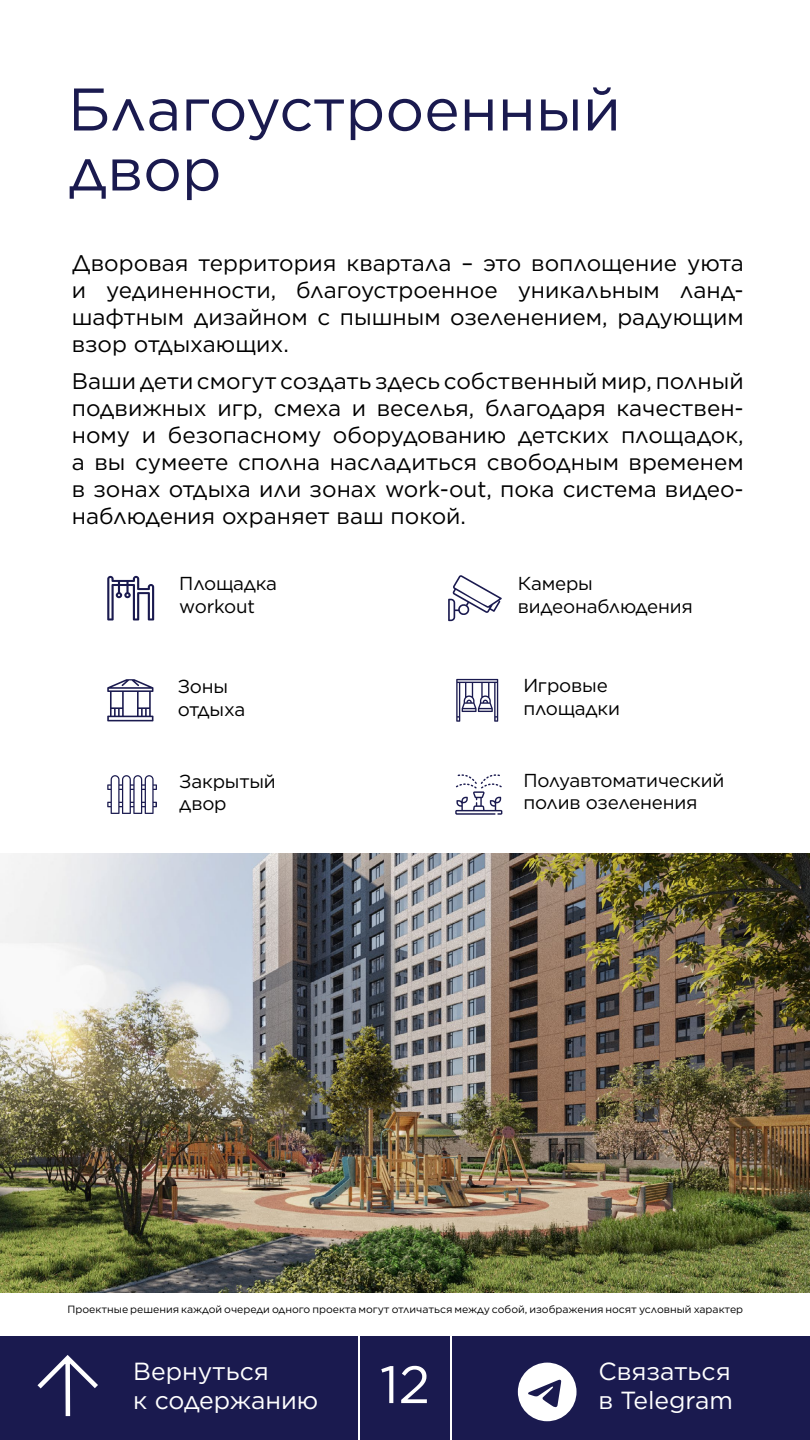
<style>
.page{position:relative;width:810px;height:1440px;background:#fff}
.page>*{position:absolute;margin:0;border:0;box-sizing:border-box;transform-origin:0 0}
.t1{font:60px/60px "Gotham";color:#1a1a4f}
.t2{font:52.5px "Gotham";color:#fff}
.t3{font:24.75px/28.8px "Gotham";color:#fff}
.t4{font:22.5px/27px "Gotham";color:#000;text-align:justify}
.t5{font:18.75px/22.5px "Gotham";letter-spacing:-.01em;color:#000}
.t6{font:10.5px "Gotham";color:#000}
</style>
<div class="page">
<div style="left:360px;top:1336px;width:90px;height:104px;background:#1a1a4f"></div>
<div style="left:0;top:1336px;width:358px;height:104px;background:#1a1a4f"></div>
<svg style="left:37px;top:1355px;width:61px;height:62px"></svg>
<div style="left:452px;top:1336px;width:358px;height:104px;background:#1a1a4f"></div>
<svg style="left:518px;top:1363px;width:59px;height:58px"></svg>
<img style="left:1px;top:853px;width:809px;height:439px">
<svg style="left:456px;top:679px;width:42px;height:43px"></svg>
<svg style="left:448px;top:575px;width:54px;height:46px"></svg>
<svg style="left:107px;top:576px;width:47px;height:45px"></svg>
<svg style="left:107px;top:679px;width:46px;height:42px"></svg>
<svg style="left:107px;top:775px;width:50px;height:39px"></svg>
<svg style="left:455px;top:774px;width:47px;height:41px"></svg>
<h1 class="t1" style="left:68px;top:78px;width:555px">Благоустроенный двор</h1>
<p class="t4" style="left:72px;top:249px;width:674px">Дворовая территория квартала – это воплощение уюта и уединенности, благоустроенное уникальным ланд&shy;шафтным дизайном с пышным озеленением, радующим взор отдыхающих.</p>
<p class="t4" style="left:72px;top:367px;width:674px">Ваши дети смогут создать здесь собственный мир, полный подвижных игр, смеха и веселья, благодаря качествен&shy;ному и безопасному оборудованию детских площадок, а вы сумеете сполна насладиться свободным временем в зонах отдыха или зонах work-out, пока система видео&shy;наблюдения охраняет ваш покой.</p>
<p class="t5" style="left:179px;top:572px;width:99px">Площадка workout</p>
<p class="t5" style="left:518px;top:572px;width:177px">Камеры видеонаблюдения</p>
<p class="t5" style="left:178px;top:675px;width:69px">Зоны отдыха</p>
<p class="t5" style="left:179px;top:770px;width:98px">Закрытый двор</p>
<p class="t5" style="left:523px;top:674px;width:98px">Игровые площадки</p>
<p class="t5" style="left:523px;top:768px;width:203px">Полуавтоматический полив озеленения</p>
<p class="t6" style="left:68px;top:1303px;width:677px">Проектные решения каждой очереди одного проекта могут отличаться между собой, изображения носят условный характер</p>
<p class="t3" style="left:133px;top:1356px;width:187px">Вернуться<br>к содержанию</p>
<p class="t3" style="left:598px;top:1356px;width:136px">Связаться в Telegram</p>
<h2 class="t2" style="left:380px;top:1351px;width:52px">12</h2>
</div>
